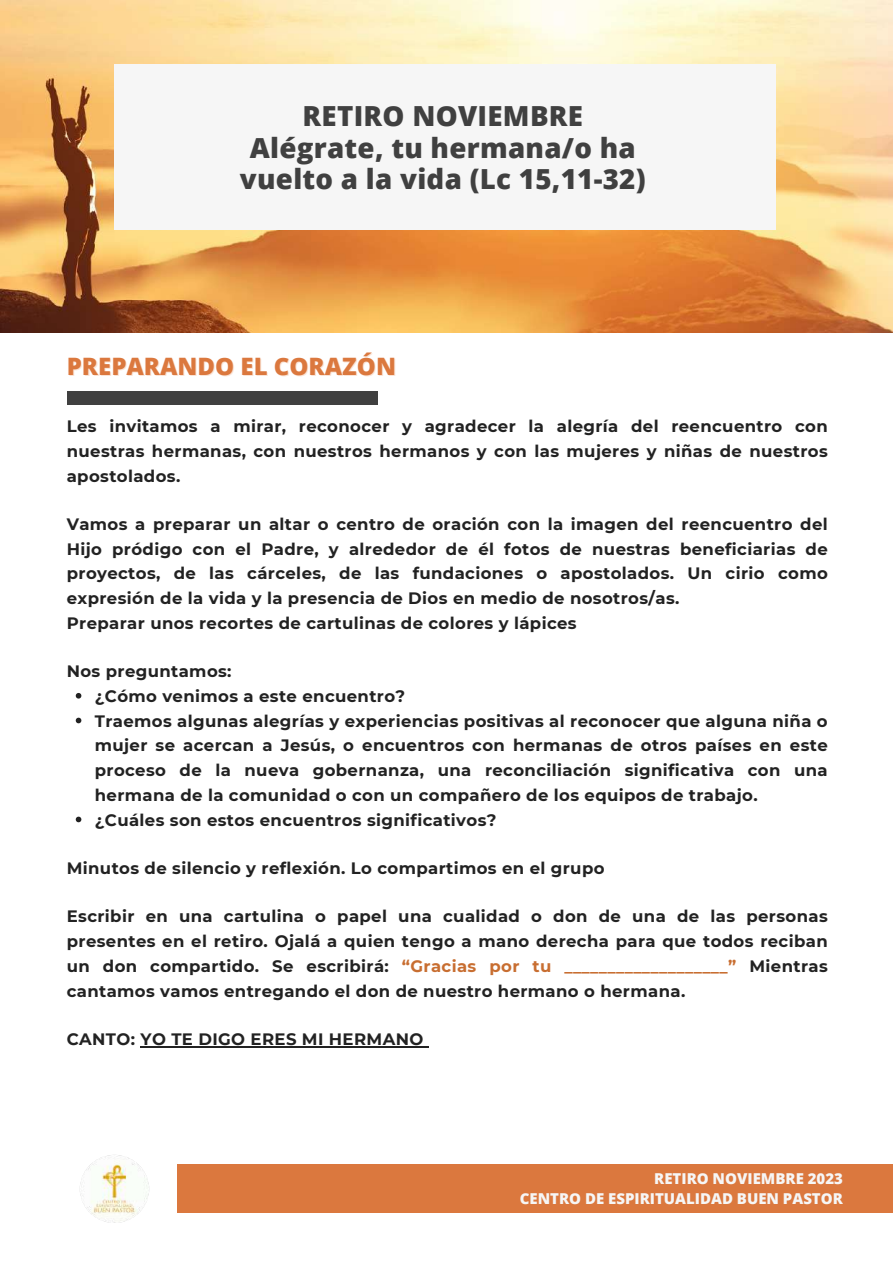
<style>
.page{position:relative;width:893px;height:1264px;background:#fff}
.page>*{position:absolute;margin:0;border:0;box-sizing:border-box;transform-origin:0 0}
.t1{font:800 27.6px/31.5px "Open Sans";letter-spacing:.01em;color:#404040;text-align:center}
.t2{font:800 24px "Open Sans";color:#db783e}
.t3{font:700 16.5px/24.8px "Montserrat";letter-spacing:.025em;color:#222}
.t4{font:800 15px/20.2px "Open Sans";color:#f6f6f6;text-align:right}
.s1{color:#c86e31}
</style>
<div class="page">
<img style="left:0;top:0;width:892px;height:333px">
<div style="left:114px;top:65px;width:661px;height:164px;background:#f6f6f6"></div>
<svg style="left:76px;top:693px;width:5px;height:5px"></svg>
<svg style="left:76px;top:717px;width:5px;height:6px"></svg>
<svg style="left:76px;top:816px;width:5px;height:6px"></svg>
<hr style="left:140px;top:1046px;width:283px;height:1px;background:#222">
<img style="left:80px;top:1155px;width:69px;height:67px">
<div style="left:178px;top:1164px;width:714px;height:48px;background:#db783e"></div>
<div style="left:67px;top:391px;width:310px;height:13px;background:#404040"></div>
<h1 class="t1" style="left:240px;top:100px;width:407px">RETIRO NOVIEMBRE<br>Alégrate, tu hermana/o ha vuelto a la vida (Lc 15,11-32)</h1>
<h2 class="t2" style="left:67px;top:349px;width:330px">PREPARANDO EL CORAZÓN</h2>
<p class="t3" style="left:67px;top:414px;width:762px;text-align:justify">Les invitamos a mirar, reconocer y agradecer la alegría del reencuentro con nuestras hermanas, con nuestros hermanos y con las mujeres y niñas de nuestros apostolados.</p>
<p class="t3" style="left:67px;top:511px;width:762px">Vamos a preparar un altar o centro de oración con la imagen del reencuentro del Hijo pródigo con el Padre, y alrededor de él fotos de nuestras beneficiarias de proyectos, de las cárceles, de las fundaciones o apostolados. Un cirio como expresión de la vida y la presencia de Dios en medio de nosotros/as.<br>Preparar unos recortes de cartulinas de colores y lápices</p>
<p class="t3" style="left:67px;top:659px;width:166px">Nos preguntamos:</p>
<p class="t3" style="left:95px;top:683px;width:734px">¿Cómo venimos a este encuentro?<br>Traemos algunas alegrías y experiencias positivas al reconocer que alguna niña o mujer se acercan a Jesús, o encuentros con hermanas de otros países en este proceso de la nueva gobernanza, una reconciliación significativa con una hermana de la comunidad o con un compañero de los equipos de trabajo. ¿Cuáles son estos encuentros significativos?</p>
<p class="t3" style="left:67px;top:855px;width:539px">Minutos de silencio y reflexión. Lo compartimos en el grupo</p>
<p class="t3" style="left:67px;top:904px;width:762px;text-align:justify">Escribir en una cartulina o papel una cualidad o don de una de las personas presentes en el retiro. Ojalá a quien tengo a mano derecha para que todos reciban un don compartido. Se escribirá: <span class="s1">“Gracias por tu ___________________”</span> Mientras cantamos vamos entregando el don de nuestro hermano o hermana.</p>
<p class="t3" style="left:67px;top:1026px;width:358px">CANTO: YO TE DIGO ERES MI HERMANO</p>
<p class="t4" style="left:519px;top:1167px;width:324px">RETIRO NOVIEMBRE 2023<br>CENTRO DE ESPIRITUALIDAD BUEN PASTOR</p>
</div>
